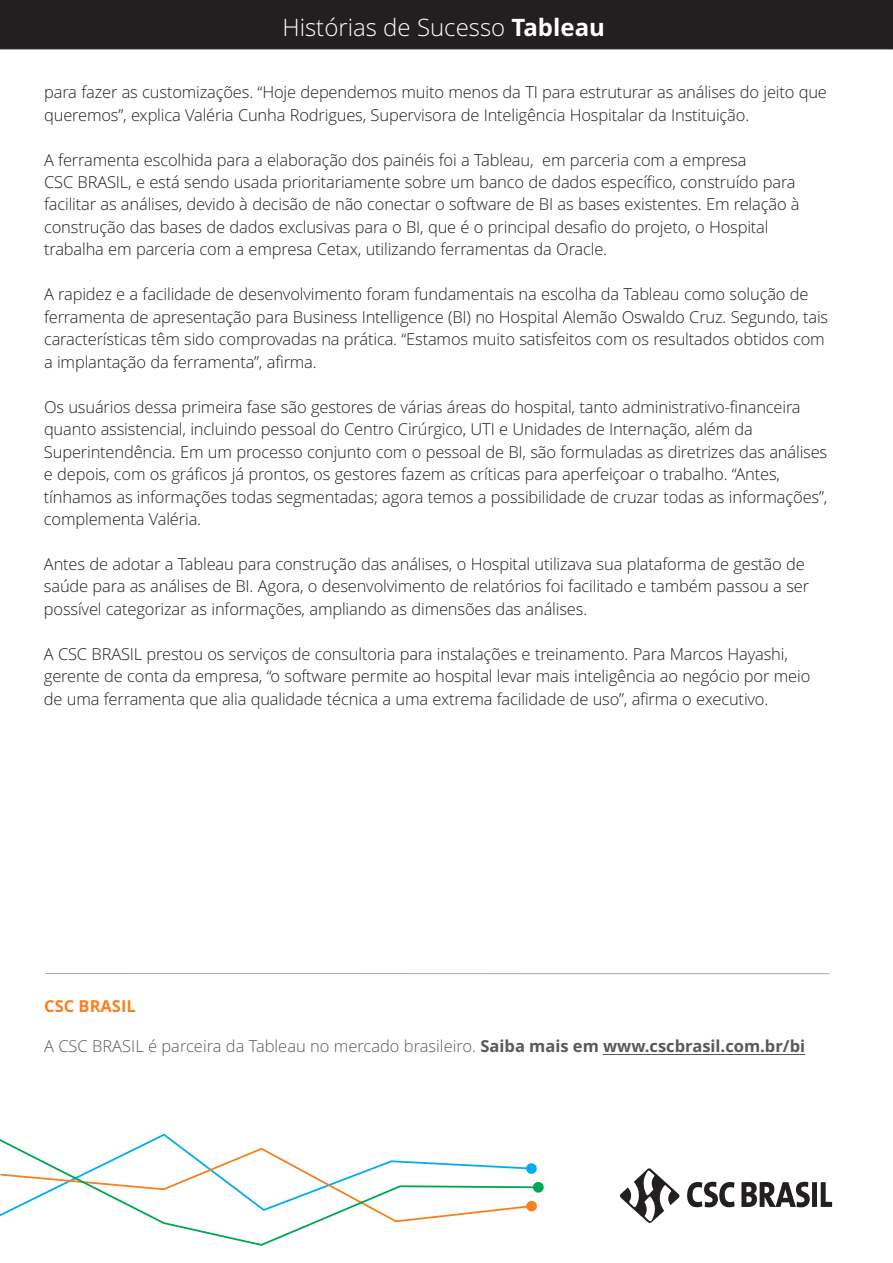
<style>
.page{position:relative;width:893px;height:1263px;background:#fff}
.page>*{position:absolute;margin:0;border:0;box-sizing:border-box;transform-origin:0 0}
.t1{font:300 24px "Open Sans";color:#fff}
.t2{font:300 16.5px/22.5px "Open Sans";letter-spacing:-.01em;color:#231f20}
.t3{font:300 16.5px "Open Sans";color:#58595b}
.t4{font:700 16.5px "Open Sans";color:#f5821f}
.s1{font-weight:700}
</style>
<div class="page">
<svg style="left:619px;top:1168px;width:213px;height:55px"></svg>
<svg style="left:0;top:1134px;width:544px;height:112px"></svg>
<div style="left:0;top:0;width:893px;height:50px;background:#231f20"></div>
<hr style="left:603px;top:1054px;width:202px;height:1px;background:#58595b">
<hr style="left:45px;top:973px;width:784px;height:1px;background:#a7a9ac">
<h1 class="t1" style="left:282px;top:18px;width:324px">Histórias de Sucesso <span class="s1">Tableau</span></h1>
<p class="t2" style="left:44px;top:82px;width:784px">para fazer as customizações. “Hoje dependemos muito menos da TI para estruturar as análises do jeito que queremos”, explica Valéria Cunha Rodrigues, Supervisora de Inteligência Hospitalar da Instituição.</p>
<p class="t2" style="left:44px;top:150px;width:757px">A ferramenta escolhida para a elaboração dos painéis foi a Tableau, em parceria com a empresa<br>CSC BRASIL, e está sendo usada prioritariamente sobre um banco de dados específico, construído para facilitar as análises, devido à decisão de não conectar o software de BI as bases existentes. Em relação à construção das bases de dados exclusivas para o BI, que é o principal desafio do projeto, o Hospital trabalha em parceria com a empresa Cetax, utilizando ferramentas da Oracle.</p>
<p class="t2" style="left:44px;top:285px;width:786px">A rapidez e a facilidade de desenvolvimento foram fundamentais na escolha da Tableau como solução de ferramenta de apresentação para Business Intelligence (BI) no Hospital Alemão Oswaldo Cruz. Segundo, tais características têm sido comprovadas na prática. “Estamos muito satisfeitos com os resultados obtidos com a implantação da ferramenta”, afirma.</p>
<p class="t2" style="left:44px;top:397px;width:785px">Os usuários dessa primeira fase são gestores de várias áreas do hospital, tanto administrativo-financeira quanto assistencial, incluindo pessoal do Centro Cirúrgico, UTI e Unidades de Internação, além da Superintendência. Em um processo conjunto com o pessoal de BI, são formuladas as diretrizes das análises e depois, com os gráficos já prontos, os gestores fazem as críticas para aperfeiçoar o trabalho. “Antes, tínhamos as informações todas segmentadas; agora temos a possibilidade de cruzar todas as informações”, complementa Valéria.</p>
<p class="t2" style="left:44px;top:554px;width:767px">Antes de adotar a Tableau para construção das análises, o Hospital utilizava sua plataforma de gestão de saúde para as análises de BI. Agora, o desenvolvimento de relatórios foi facilitado e também passou a ser possível categorizar as informações, ampliando as dimensões das análises.</p>
<p class="t2" style="left:44px;top:644px;width:768px">A CSC BRASIL prestou os serviços de consultoria para instalações e treinamento. Para Marcos Hayashi, gerente de conta da empresa, “o software permite ao hospital levar mais inteligência ao negócio por meio de uma ferramenta que alia qualidade técnica a uma extrema facilidade de uso”, afirma o executivo.</p>
<p class="t4" style="left:44px;top:999px;width:93px">CSC BRASIL</p>
<p class="t3" style="left:44px;top:1040px;width:762px">A CSC BRASIL é parceira da Tableau no mercado brasileiro. <span class="s1">Saiba mais em www.cscbrasil.com.br/bi</span></p>
</div>
